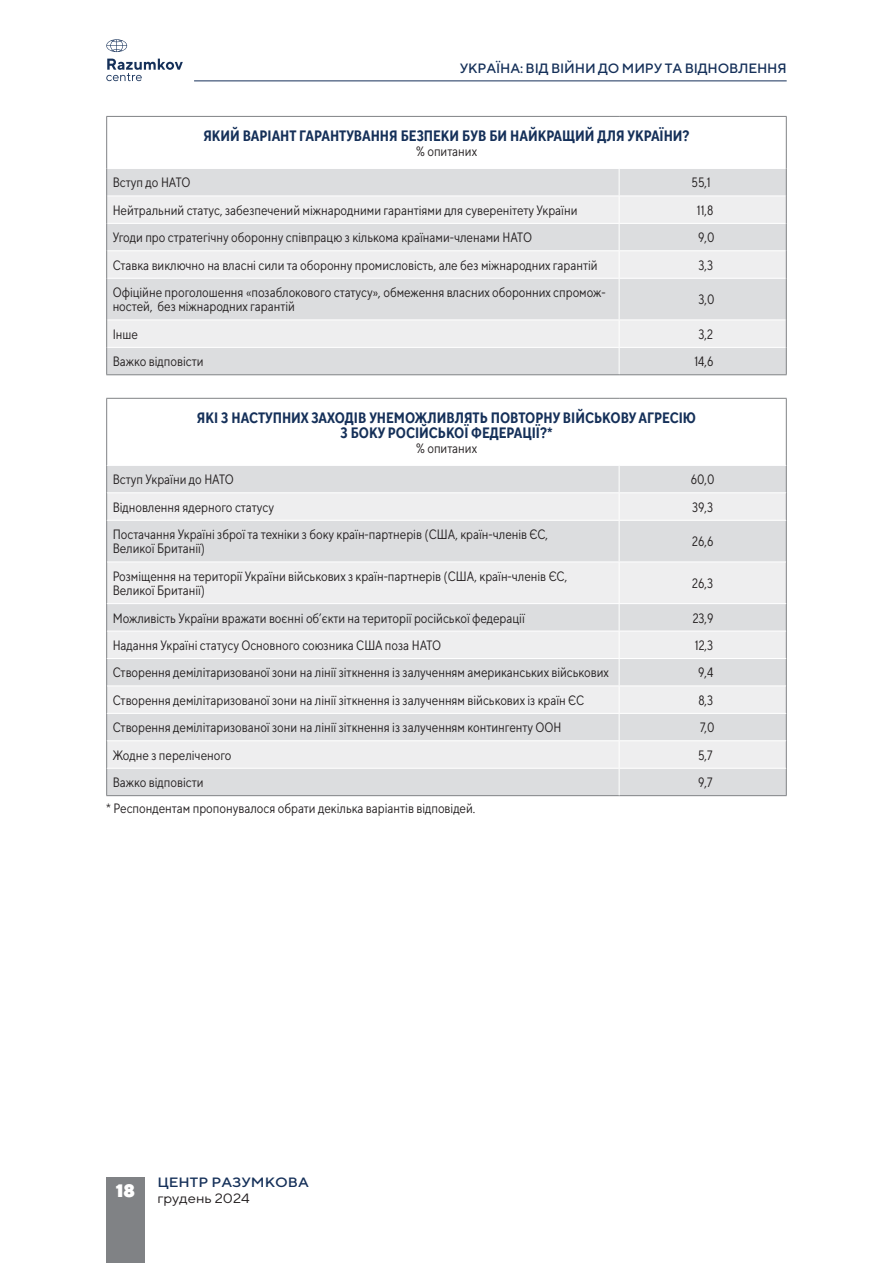
<style>
.page{position:relative;width:893px;height:1263px;background:#fff}
.page>*{position:absolute;margin:0;border:0;box-sizing:border-box;transform-origin:0 0}
.t1{font:900 18px "TT Norms";color:#fff}
.t2{font:700 15px/15px "TT Norms Std Cond";color:#153059;text-align:center}
.t3{font:13.5px/14.2px "TT Norms Std Cond";color:#231f20}
.t4{font:500 13.5px "TT Norms";letter-spacing:-.01em;color:#153059}
.t5{font:500 13.5px "TT Norms";letter-spacing:-.01em;color:#153059;scale:1.1 1}
.t6{font:13.5px "TT Norms";color:#231f20;scale:1.1 1}
</style>
<div class="page">
<hr style="left:194px;top:80px;width:593px;height:1px;background:#153059">
<svg style="left:106px;top:59px;width:77px;height:22px"></svg>
<svg style="left:106px;top:39px;width:21px;height:13px"></svg>
<div style="left:106px;top:1177px;width:39px;height:86px;background:#808285"></div>
<div style="left:107px;top:279px;width:679px;height:41px;background:#dcdddf"></div>
<hr style="left:619px;top:279px;width:1px;height:41px;background:#fff">
<hr style="left:106px;top:116px;width:513px;height:1px;background:#808285">
<hr style="left:106px;top:117px;width:1px;height:51px;background:#808285">
<hr style="left:619px;top:116px;width:168px;height:1px;background:#808285">
<hr style="left:786px;top:117px;width:1px;height:51px;background:#808285">
<svg style="left:106px;top:168px;width:681px;height:110px"></svg>
<hr style="left:106px;top:278px;width:1px;height:42px;background:#808285">
<hr style="left:786px;top:278px;width:1px;height:42px;background:#808285">
<svg style="left:106px;top:320px;width:681px;height:54px"></svg>
<hr style="left:106px;top:374px;width:513px;height:1px;background:#808285">
<hr style="left:619px;top:374px;width:168px;height:1px;background:#808285">
<div style="left:107px;top:466px;width:679px;height:329px;background:#dcdddf"></div>
<svg style="left:107px;top:493px;width:679px;height:275px;fill:#eeeeef"></svg>
<hr style="left:106px;top:398px;width:513px;height:1px;background:#808285">
<hr style="left:106px;top:399px;width:1px;height:66px;background:#808285">
<hr style="left:619px;top:398px;width:168px;height:1px;background:#808285">
<hr style="left:786px;top:399px;width:1px;height:66px;background:#808285">
<svg style="left:106px;top:465px;width:1px;height:55px"></svg>
<svg style="left:786px;top:465px;width:1px;height:55px"></svg>
<hr style="left:106px;top:520px;width:1px;height:42px;background:#808285">
<hr style="left:786px;top:520px;width:1px;height:42px;background:#808285">
<hr style="left:106px;top:562px;width:1px;height:42px;background:#808285">
<hr style="left:786px;top:562px;width:1px;height:42px;background:#808285">
<svg style="left:106px;top:604px;width:1px;height:191px"></svg>
<svg style="left:786px;top:604px;width:1px;height:191px"></svg>
<hr style="left:106px;top:795px;width:513px;height:1px;background:#808285">
<hr style="left:619px;top:795px;width:168px;height:1px;background:#808285">
<hr style="left:107px;top:492px;width:512px;height:1px;background:#fff">
<hr style="left:619px;top:492px;width:167px;height:1px;background:#fff">
<svg style="left:619px;top:466px;width:1px;height:54px"></svg>
<hr style="left:107px;top:520px;width:512px;height:1px;background:#fff">
<hr style="left:619px;top:520px;width:167px;height:1px;background:#fff">
<hr style="left:619px;top:521px;width:1px;height:41px;background:#fff">
<hr style="left:107px;top:562px;width:512px;height:1px;background:#fff">
<hr style="left:619px;top:562px;width:167px;height:1px;background:#fff">
<hr style="left:619px;top:562px;width:1px;height:41px;background:#fff">
<hr style="left:107px;top:603px;width:512px;height:1px;background:#fff">
<hr style="left:619px;top:603px;width:167px;height:1px;background:#fff">
<hr style="left:107px;top:631px;width:512px;height:1px;background:#fff">
<hr style="left:619px;top:631px;width:167px;height:1px;background:#fff">
<hr style="left:107px;top:658px;width:512px;height:1px;background:#fff">
<hr style="left:619px;top:658px;width:167px;height:1px;background:#fff">
<hr style="left:107px;top:685px;width:512px;height:1px;background:#fff">
<hr style="left:619px;top:685px;width:167px;height:1px;background:#fff">
<hr style="left:107px;top:713px;width:512px;height:1px;background:#fff">
<hr style="left:619px;top:713px;width:167px;height:1px;background:#fff">
<hr style="left:107px;top:740px;width:512px;height:1px;background:#fff">
<hr style="left:619px;top:740px;width:167px;height:1px;background:#fff">
<hr style="left:107px;top:768px;width:512px;height:1px;background:#fff">
<hr style="left:619px;top:768px;width:167px;height:1px;background:#fff">
<svg style="left:619px;top:604px;width:1px;height:191px"></svg>
<p class="t4" style="left:460px;top:59px;width:328px">УКРАЇНА: ВІД ВІЙНИ ДО МИРУ ТА ВІДНОВЛЕННЯ</p>
<p class="t2" style="left:203px;top:128px;width:488px">ЯКИЙ ВАРІАНТ ГАРАНТУВАННЯ БЕЗПЕКИ БУВ БИ НАЙКРАЩИЙ ДЛЯ УКРАЇНИ?</p>
<p class="t3" style="left:416px;top:144px;width:62px">% опитаних</p>
<p class="t3" style="left:113px;top:175px;width:79px">Вступ до НАТО</p>
<p class="t3" style="left:691px;top:175px;width:21px">55,1</p>
<p class="t3" style="left:113px;top:203px;width:466px">Нейтральний статус, забезпечений міжнародними гарантіями для суверенітету України</p>
<p class="t3" style="left:697px;top:203px;width:18px">11,8</p>
<p class="t3" style="left:113px;top:230px;width:421px">Угоди про стратегічну оборонну співпрацю з кількома країнами-членами НАТО</p>
<p class="t3" style="left:698px;top:230px;width:18px">9,0</p>
<p class="t3" style="left:113px;top:258px;width:487px">Ставка виключно на власні сили та оборонну промисловість, але без міжнародних гарантій</p>
<p class="t3" style="left:699px;top:258px;width:16px">3,3</p>
<p class="t3" style="left:113px;top:285px;width:495px">Офіційне проголошення «позаблокового статусу», обмеження власних оборонних спромож&shy;ностей, без міжнародних гарантій</p>
<p class="t3" style="left:699px;top:292px;width:18px">3,0</p>
<p class="t3" style="left:113px;top:327px;width:27px">Інше</p>
<p class="t3" style="left:699px;top:327px;width:16px">3,2</p>
<p class="t3" style="left:113px;top:354px;width:92px">Важко відповісти</p>
<p class="t3" style="left:694px;top:354px;width:21px">14,6</p>
<p class="t2" style="left:197px;top:410px;width:501px">ЯКІ З НАСТУПНИХ ЗАХОДІВ УНЕМОЖЛИВЛЯТЬ ПОВТОРНУ ВІЙСЬКОВУ АГРЕСІЮ<br>З БОКУ РОСІЙСЬКОЇ ФЕДЕРАЦІЇ?*</p>
<p class="t3" style="left:416px;top:441px;width:62px">% опитаних</p>
<p class="t3" style="left:113px;top:472px;width:123px">Вступ України до НАТО</p>
<p class="t3" style="left:691px;top:472px;width:25px">60,0</p>
<p class="t3" style="left:113px;top:500px;width:163px">Відновлення ядерного статусу</p>
<p class="t3" style="left:692px;top:500px;width:23px">39,3</p>
<p class="t3" style="left:113px;top:527px;width:437px">Постачання Україні зброї та техніки з боку країн-партнерів (США, країн-членів ЄС,<br>Великої Британії)</p>
<p class="t3" style="left:692px;top:534px;width:23px">26,6</p>
<p class="t3" style="left:113px;top:569px;width:456px">Розміщення на території України військових з країн-партнерів (США, країн-членів ЄС,<br>Великої Британії)</p>
<p class="t3" style="left:692px;top:576px;width:22px">26,3</p>
<p class="t3" style="left:113px;top:611px;width:414px">Можливість України вражати воєнні об’єкти на території російської федерації</p>
<p class="t3" style="left:693px;top:611px;width:22px">23,9</p>
<p class="t3" style="left:113px;top:638px;width:330px">Надання Україні статусу Основного союзника США поза НАТО</p>
<p class="t3" style="left:695px;top:638px;width:20px">12,3</p>
<p class="t3" style="left:113px;top:665px;width:498px">Створення демілітаризованої зони на лінії зіткнення із залученням американських військових</p>
<p class="t3" style="left:698px;top:665px;width:17px">9,4</p>
<p class="t3" style="left:113px;top:693px;width:473px">Створення демілітаризованої зони на лінії зіткнення із залученням військових із країн ЄС</p>
<p class="t3" style="left:698px;top:693px;width:16px">8,3</p>
<p class="t3" style="left:113px;top:720px;width:450px">Створення демілітаризованої зони на лінії зіткнення із залученням контингенту ООН</p>
<p class="t3" style="left:700px;top:720px;width:16px">7,0</p>
<p class="t3" style="left:113px;top:748px;width:120px">Жодне з переліченого</p>
<p class="t3" style="left:698px;top:748px;width:16px">5,7</p>
<p class="t3" style="left:113px;top:775px;width:92px">Важко відповісти</p>
<p class="t3" style="left:698px;top:775px;width:16px">9,7</p>
<p class="t3" style="left:106px;top:801px;width:371px">* Респондентам пропонувалося обрати декілька варіантів відповідей.</p>
<h1 class="t1" style="left:116px;top:1178px;width:21px">18</h1>
<p class="t5" style="left:157px;top:1174px;width:139px">ЦЕНТР РАЗУМКОВА</p>
<p class="t6" style="left:157px;top:1190px;width:86px">грудень 2024</p>
</div>
